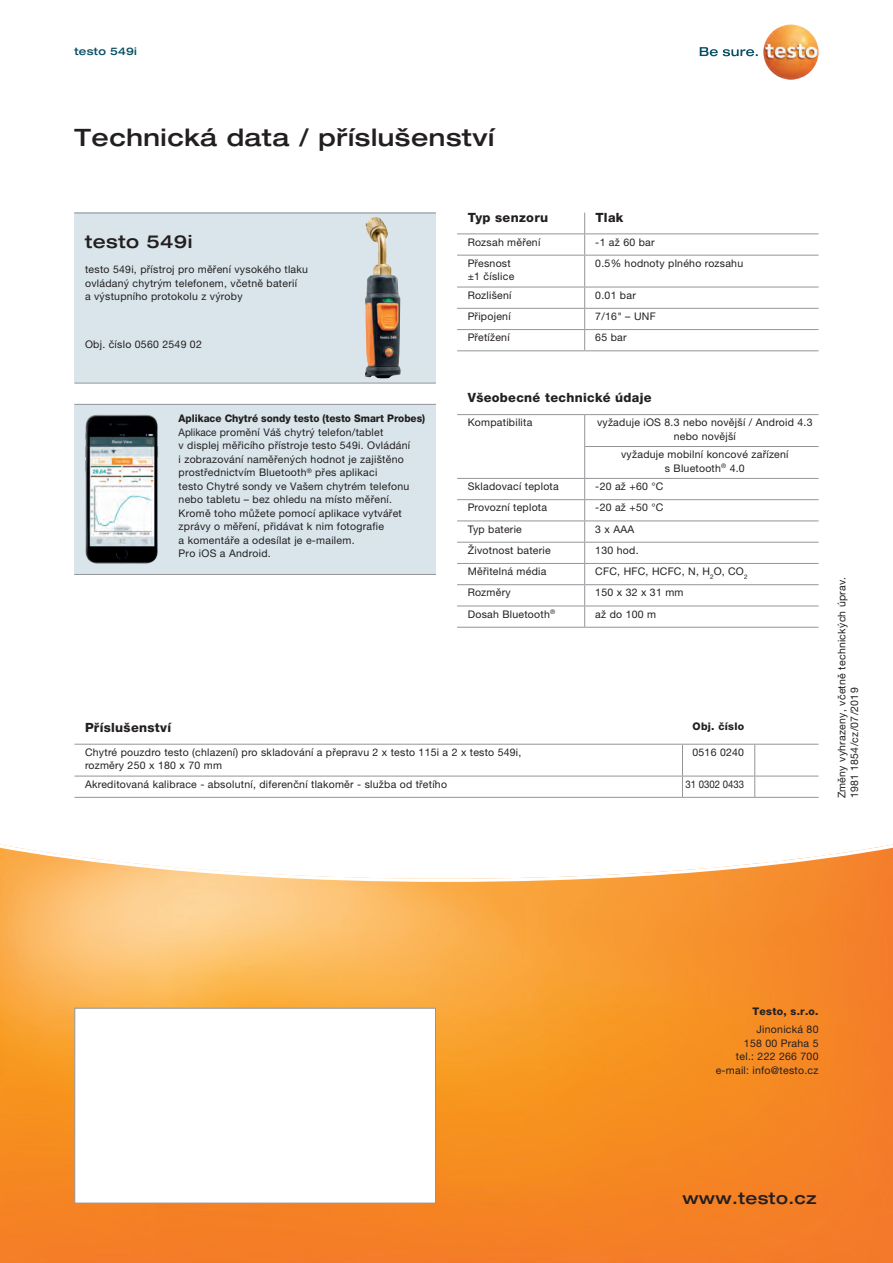
<style>
.page{position:relative;width:893px;height:1263px;background:#fff}
.page>*{position:absolute;margin:0;border:0;box-sizing:border-box;transform-origin:0 0}
.t1{font:500 expanded 24px "Helvetica Neue LTW1 G";letter-spacing:.025em;color:#231f20}
.t2{font:500 expanded 18px "Helvetica Neue LTW1 G";letter-spacing:.025em;color:#231f20}
.t3{font:500 expanded 16.5px "Helvetica Neue LTW1 G";letter-spacing:.025em;color:#231f20}
.t4{font:800 12.75px "Helvetica Neue LTW1 G";letter-spacing:.025em;color:#231f20}
.t5{font:10.5px/13.5px "Helvetica Neue LTW1 G";letter-spacing:.025em;color:#231f20}
.t6{font:10.5px/13.5px "Helvetica Neue LTW1 G";letter-spacing:.025em;color:#231f20;scale:.95 1}
.t7{font:800 10.5px "Helvetica Neue LTW1 G";color:#231f20;scale:.95 1}
.t8{font:800 10.5px "Helvetica Neue LTW1 G";color:#231f20}
.t9{font:10.5px "Helvetica Neue LTW1 G";color:#231f20;scale:.91 1}
.t10{font:500 expanded 10.5px "Helvetica Neue LTW1 G";letter-spacing:.025em;color:#074f64}
.t11{font:800 10.5px "Helvetica Neue LTW1 G";letter-spacing:.025em;color:#231f20}
</style>
<div class="page">
<svg style="left:0;top:844px;width:893px;height:419px;background:#f79f46"></svg>
<div style="left:74px;top:404px;width:362px;height:170px;background:#d9e5eb"></div>
<div style="left:74px;top:213px;width:362px;height:170px;background:#d9e5eb"></div>
<hr style="left:74px;top:213px;width:362px;height:1px;background:#939598">
<hr style="left:74px;top:383px;width:362px;height:1px;background:#939598">
<img style="left:365px;top:217px;width:36px;height:161px">
<hr style="left:74px;top:404px;width:362px;height:1px;background:#939598">
<hr style="left:74px;top:574px;width:362px;height:1px;background:#939598">
<img style="left:85px;top:414px;width:73px;height:149px">
<svg style="left:700px;top:47px;width:58px;height:9px"></svg>
<img style="left:763px;top:24px;width:56px;height:56px;border-radius:28px">
<div style="left:74px;top:1008px;width:362px;height:195px;background:#fff;border:1px solid #939598"></div>
<svg style="left:584px;top:213px;width:1px;height:42px"></svg>
<hr style="left:584px;top:255px;width:1px;height:32px;background:#939598">
<svg style="left:584px;top:288px;width:1px;height:62px"></svg>
<hr style="left:457px;top:414px;width:128px;height:1px;background:#939598">
<hr style="left:585px;top:414px;width:234px;height:1px;background:#939598">
<hr style="left:584px;top:415px;width:1px;height:31px;background:#939598">
<hr style="left:584px;top:446px;width:235px;height:1px;background:#939598">
<hr style="left:584px;top:447px;width:1px;height:31px;background:#939598">
<hr style="left:457px;top:478px;width:128px;height:1px;background:#939598">
<hr style="left:585px;top:478px;width:234px;height:1px;background:#939598">
<hr style="left:457px;top:499px;width:128px;height:1px;background:#939598">
<hr style="left:585px;top:499px;width:234px;height:1px;background:#939598">
<hr style="left:457px;top:520px;width:128px;height:1px;background:#939598">
<hr style="left:585px;top:520px;width:234px;height:1px;background:#939598">
<hr style="left:457px;top:542px;width:128px;height:1px;background:#939598">
<hr style="left:585px;top:542px;width:234px;height:1px;background:#939598">
<hr style="left:457px;top:563px;width:128px;height:1px;background:#939598">
<hr style="left:585px;top:563px;width:234px;height:1px;background:#939598">
<hr style="left:457px;top:584px;width:128px;height:1px;background:#939598">
<hr style="left:585px;top:584px;width:234px;height:1px;background:#939598">
<hr style="left:457px;top:606px;width:128px;height:1px;background:#939598">
<hr style="left:585px;top:606px;width:234px;height:1px;background:#939598">
<svg style="left:584px;top:479px;width:1px;height:148px"></svg>
<hr style="left:457px;top:627px;width:128px;height:1px;background:#939598">
<hr style="left:585px;top:627px;width:234px;height:1px;background:#939598">
<hr style="left:457px;top:233px;width:128px;height:1px;background:#939598">
<hr style="left:585px;top:233px;width:234px;height:1px;background:#939598">
<hr style="left:457px;top:255px;width:128px;height:1px;background:#939598">
<hr style="left:585px;top:255px;width:234px;height:1px;background:#939598">
<hr style="left:457px;top:287px;width:128px;height:1px;background:#939598">
<hr style="left:585px;top:287px;width:234px;height:1px;background:#939598">
<hr style="left:457px;top:308px;width:128px;height:1px;background:#939598">
<hr style="left:585px;top:308px;width:234px;height:1px;background:#939598">
<hr style="left:457px;top:329px;width:128px;height:1px;background:#939598">
<hr style="left:585px;top:329px;width:234px;height:1px;background:#939598">
<hr style="left:457px;top:350px;width:128px;height:1px;background:#939598">
<hr style="left:585px;top:350px;width:234px;height:1px;background:#939598">
<hr style="left:74px;top:744px;width:608px;height:1px;background:#939598">
<hr style="left:682px;top:744px;width:73px;height:1px;background:#939598">
<hr style="left:682px;top:744px;width:1px;height:32px;background:#939598">
<hr style="left:755px;top:744px;width:64px;height:1px;background:#939598">
<hr style="left:754px;top:744px;width:1px;height:32px;background:#939598">
<hr style="left:74px;top:776px;width:608px;height:1px;background:#939598">
<hr style="left:682px;top:776px;width:73px;height:1px;background:#939598">
<svg style="left:682px;top:776px;width:1px;height:21px"></svg>
<hr style="left:755px;top:776px;width:64px;height:1px;background:#939598">
<svg style="left:754px;top:776px;width:1px;height:21px"></svg>
<hr style="left:74px;top:797px;width:608px;height:1px;background:#939598">
<hr style="left:682px;top:797px;width:73px;height:1px;background:#939598">
<hr style="left:755px;top:797px;width:64px;height:1px;background:#939598">
<p class="t10" style="left:74px;top:44px;width:64px">testo 549i</p>
<h1 class="t1" style="left:74px;top:122px;width:421px">Technická data / příslušenství</h1>
<h2 class="t2" style="left:85px;top:230px;width:109px">testo 549i</h2>
<p class="t5" style="left:85px;top:263px;width:225px">testo 549i, přístroj pro měření vysokého tlaku ovládaný chytrým telefonem, včetně baterií<br>a výstupního protokolu z výroby</p>
<p class="t5" style="left:85px;top:337px;width:118px">Obj. číslo 0560 2549 02</p>
<p class="t7" style="left:179px;top:412px;width:261px">Aplikace Chytré sondy testo (testo Smart Probes)</p>
<p class="t6" style="left:179px;top:425px;width:245px">Aplikace promění Váš chytrý telefon/tablet<br>v displej měřicího přístroje testo 549i. Ovládání i zobrazování naměřených hodnot je zajištěno prostřednictvím Bluetooth<sup>®</sup> přes aplikaci<br>testo Chytré sondy ve Vašem chytrém telefonu nebo tabletu – bez ohledu na místo měření.<br>Kromě toho můžete pomocí aplikace vytvářet zprávy o měření, přidávat k nim fotografie<br>a komentáře a odesílat je e-mailem.<br>Pro iOS a Android.</p>
<p class="t4" style="left:468px;top:210px;width:82px">Typ senzoru</p>
<p class="t4" style="left:595px;top:210px;width:30px">Tlak</p>
<p class="t5" style="left:468px;top:235px;width:74px">Rozsah měření</p>
<p class="t5" style="left:595px;top:235px;width:61px">-1 až 60 bar</p>
<p class="t5" style="left:468px;top:256px;width:48px">Přesnost ±1 číslice</p>
<p class="t5" style="left:595px;top:256px;width:149px">0.5% hodnoty plného rozsahu</p>
<p class="t5" style="left:468px;top:288px;width:45px">Rozlišení</p>
<p class="t5" style="left:595px;top:288px;width:42px">0.01 bar</p>
<p class="t5" style="left:468px;top:309px;width:44px">Připojení</p>
<p class="t5" style="left:595px;top:309px;width:62px">7/16" – UNF</p>
<p class="t5" style="left:468px;top:331px;width:43px">Přetížení</p>
<p class="t5" style="left:595px;top:331px;width:33px">65 bar</p>
<p class="t4" style="left:468px;top:390px;width:185px">Všeobecné technické údaje</p>
<p class="t5" style="left:468px;top:416px;width:66px">Kompatibilita</p>
<p class="t5" style="left:597px;top:416px;width:217px;text-align:center">vyžaduje iOS 8.3 nebo novější / Android 4.3 nebo novější</p>
<p class="t5" style="left:621px;top:448px;width:169px;text-align:center">vyžaduje mobilní koncové zařízení s Bluetooth<sup>®</sup> 4.0</p>
<p class="t5" style="left:468px;top:480px;width:93px">Skladovací teplota</p>
<p class="t5" style="left:595px;top:480px;width:70px">-20 až +60 °C</p>
<p class="t5" style="left:468px;top:501px;width:81px">Provozní teplota</p>
<p class="t5" style="left:595px;top:501px;width:70px">-20 až +50 °C</p>
<p class="t5" style="left:468px;top:522px;width:56px">Typ baterie</p>
<p class="t5" style="left:595px;top:522px;width:41px">3 x AAA</p>
<p class="t5" style="left:468px;top:543px;width:85px">Životnost baterie</p>
<p class="t5" style="left:595px;top:543px;width:45px">130 hod.</p>
<p class="t5" style="left:468px;top:565px;width:80px">Měřitelná média</p>
<p class="t5" style="left:595px;top:565px;width:154px">CFC, HFC, HCFC, N, H<sub>2</sub>O, CO<sub>2</sub></p>
<p class="t5" style="left:468px;top:586px;width:45px">Rozměry</p>
<p class="t5" style="left:595px;top:586px;width:90px">150 x 32 x 31 mm</p>
<p class="t5" style="left:468px;top:607px;width:89px">Dosah Bluetooth<sup>®</sup></p>
<p class="t5" style="left:595px;top:607px;width:62px">až do 100 m</p>
<p class="t4" style="left:85px;top:720px;width:88px">Příslušenství</p>
<p class="t11" style="left:693px;top:720px;width:53px">Obj. číslo</p>
<p class="t5" style="left:85px;top:745px;width:438px">Chytré pouzdro testo (chlazení) pro skladování a přepravu 2 x testo 115i a 2 x testo 549i, rozměry 250 x 180 x 70 mm</p>
<p class="t5" style="left:692px;top:745px;width:53px">0516 0240</p>
<p class="t5" style="left:85px;top:777px;width:363px">Akreditovaná kalibrace - absolutní, diferenční tlakoměr - služba od třetího</p>
<p class="t9" style="left:685px;top:778px;width:66px">31 0302 0433</p>
<p class="t5" style="left:835px;top:798px;width:223px;line-height:12.6px;rotate:-90deg">Změny vyhrazeny, včetně technických úprav.<br>1981 1854/cz/07/2019</p>
<p class="t8" style="left:752px;top:1005px;width:68px">Testo, s.r.o.</p>
<p class="t5" style="left:716px;top:1023px;width:104px;text-align:right">Jinonická 80<br>158 00 Praha 5<br>tel.: 222 266 700 e-mail: info@testo.cz</p>
<h3 class="t3" style="left:682px;top:1187px;width:136px">www.testo.cz</h3>
</div>
